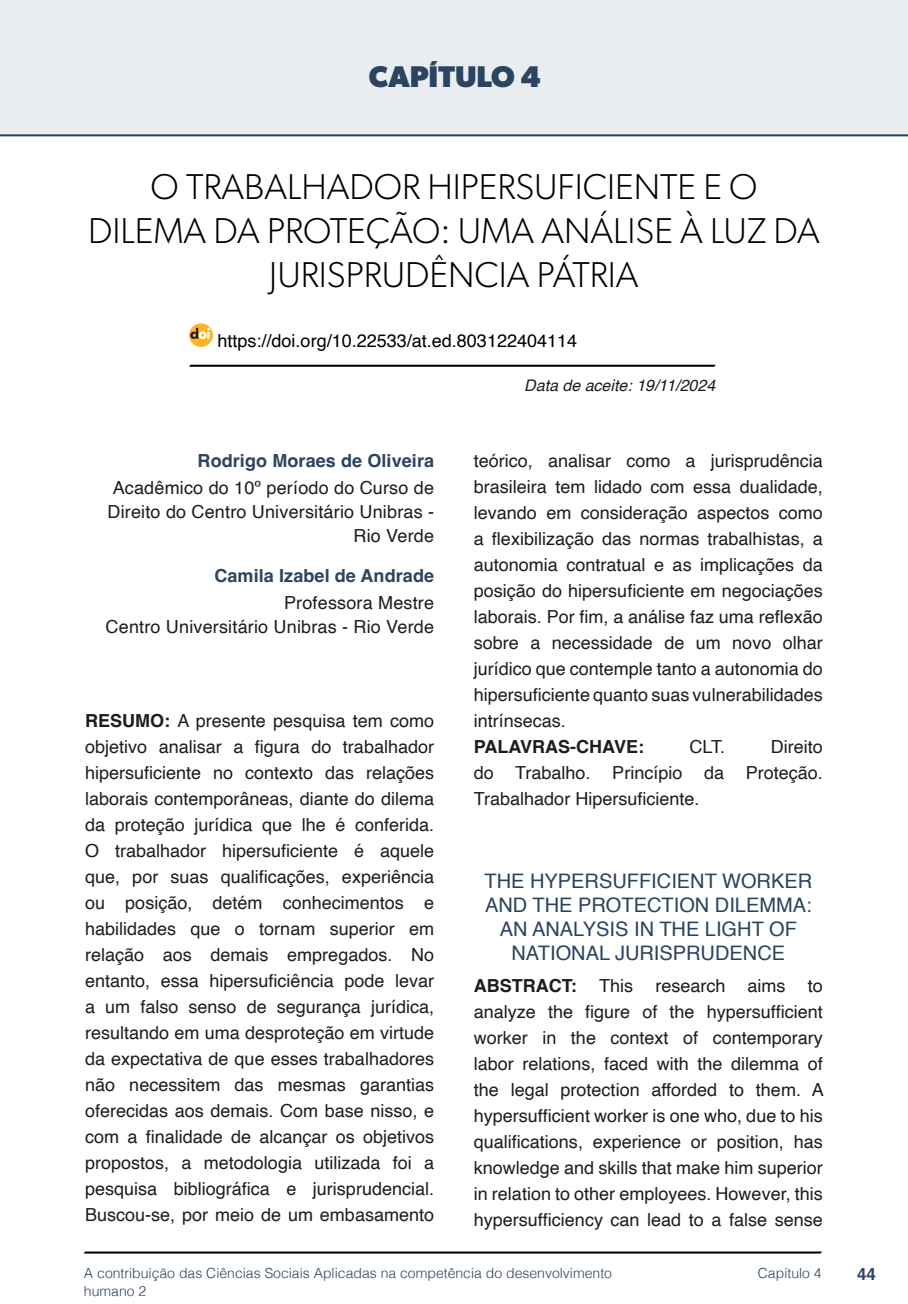
<style>
.page{position:relative;width:908px;height:1304px;background:#fff}
.page>*{position:absolute;margin:0;border:0;box-sizing:border-box;transform-origin:0 0}
.nome_artigos{font:300 36px/44px "Gibson";color:#000;text-align:center}
.capítulos{font:700 30px "Gibson";color:#2b445f}
.título_Inglês{font:20px/24px "Helvetica";color:#2b445f;text-align:center}
.Resumos_e_PC_TXT{font:18px/26px "Helvetica";color:#1d1d1b;text-align:justify}
.info_autores{font:18px/24px "Helvetica";letter-spacing:.01em;color:#1d1d1b;text-align:right}
.nome_autores{font:700 18px "Helvetica";letter-spacing:.005em;color:#2b445f}
.DOI{font:18px "Helvetica";color:#000}
.Resumos_e_PC_TXT-2{font:700 18px "Helvetica";color:#1d1d1b}
.t1{font:700 16.8px "Helvetica";color:#2b445f}
.data{font:italic 16px "Helvetica";color:#1d1d1b}
.t2{font:300 14px "Helvetica";color:#2b445f}
.s1{font-weight:700}
</style>
<div class="page">
<svg style="left:84px;top:1251px;width:737px;height:3px;background:#515151"></svg>
<div style="left:0;top:0;width:907px;height:136px;background:#eaedf0"></div>
<svg style="left:189px;top:364px;width:526px;height:3px;background:#4f4f4f"></svg>
<img style="left:189px;top:323px;width:23px;height:23px">
<div style="left:44px;top:72px;width:68px;height:61px;background:#eaedf0"></div>
<p class="capítulos" style="left:369px;top:58px;width:173px">CAPÍTULO 4</p>
<p class="nome_artigos" style="left:88px;top:164px;width:732px">O TRABALHADOR HIPERSUFICIENTE E O<br>DILEMA DA PROTEÇÃO: UMA ANÁLISE À LUZ DA<br>JURISPRUDÊNCIA PÁTRIA</p>
<p class="DOI" style="left:217px;top:327px;width:361px">https://doi.org/10.22533/at.ed.803122404114</p>
<p class="nome_autores" style="left:197px;top:450px;width:238px">Rodrigo Moraes de Oliveira</p>
<p class="info_autores" style="left:107px;top:477px;width:328px">Acadêmico do 10º período do Curso de<br>Direito do Centro Universitário Unibras -<br>Rio Verde</p>
<p class="nome_autores" style="left:214px;top:564px;width:221px">Camila Izabel de Andrade</p>
<p class="info_autores" style="left:284px;top:591px;width:151px">Professora Mestre</p>
<p class="info_autores" style="left:106px;top:615px;width:330px">Centro Universitário Unibras - Rio Verde</p>
<p class="Resumos_e_PC_TXT" style="left:85px;top:708px;width:350px"><span class="s1">RESUMO:</span> A presente pesquisa tem como objetivo analisar a figura do trabalhador hipersuficiente no contexto das relações laborais contemporâneas, diante do dilema da proteção jurídica que lhe é conferida.<br>O trabalhador hipersuficiente é aquele que, por suas qualificações, experiência ou posição, detém conhecimentos e habilidades que o tornam superior em relação aos demais empregados. No entanto, essa hipersuficiência pode levar a um falso senso de segurança jurídica, resultando em uma desproteção em virtude da expectativa de que esses trabalhadores não necessitem das mesmas garantias oferecidas aos demais. Com base nisso, e com a finalidade de alcançar os objetivos propostos, a metodologia utilizada foi a pesquisa bibliográfica e jurisprudencial.<br>Buscou-se, por meio de um embasamento</p>
<p class="data" style="left:524px;top:373px;width:192px">Data de aceite: 19/11/2024</p>
<p class="Resumos_e_PC_TXT" style="left:473px;top:448px;width:350px">teórico, analisar como a jurisprudência brasileira tem lidado com essa dualidade, levando em consideração aspectos como a flexibilização das normas trabalhistas, a autonomia contratual e as implicações da posição do hipersuficiente em negociações laborais. Por fim, a análise faz uma reflexão sobre a necessidade de um novo olhar jurídico que contemple tanto a autonomia do hipersuficiente quanto suas vulnerabilidades intrínsecas.</p>
<p class="Resumos_e_PC_TXT-2" style="left:473px;top:736px;width:172px">PALAVRAS-CHAVE:</p>
<p class="Resumos_e_PC_TXT" style="left:689px;top:734px;width:37px">CLT.</p>
<p class="Resumos_e_PC_TXT" style="left:473px;top:734px;width:350px;text-indent:297px">Direito do Trabalho. Princípio da Proteção.<br>Trabalhador Hipersuficiente.</p>
<p class="título_Inglês" style="left:484px;top:870px;width:329px">THE HYPERSUFFICIENT WORKER<br>AND THE PROTECTION DILEMMA:<br>AN ANALYSIS IN THE LIGHT OF<br>NATIONAL JURISPRUDENCE</p>
<p class="Resumos_e_PC_TXT" style="left:473px;top:973px;width:351px"><span class="s1">ABSTRACT:</span> This research aims to analyze the figure of the hypersufficient worker in the context of contemporary labor relations, faced with the dilemma of the legal protection afforded to them. A hypersufficient worker is one who, due to his qualifications, experience or position, has knowledge and skills that make him superior in relation to other employees. However, this hypersufficiency can lead to a false sense</p>
<p class="t2" style="left:84px;top:1261px;width:529px">A contribuição das Ciências Sociais Aplicadas na competência do desenvolvimento</p>
<p class="t2" style="left:757px;top:1261px;width:65px">Capítulo 4</p>
<p class="t1" style="left:856px;top:1264px;width:20px">44</p>
<p class="t2" style="left:84px;top:1279px;width:64px">humano 2</p>
</div>
